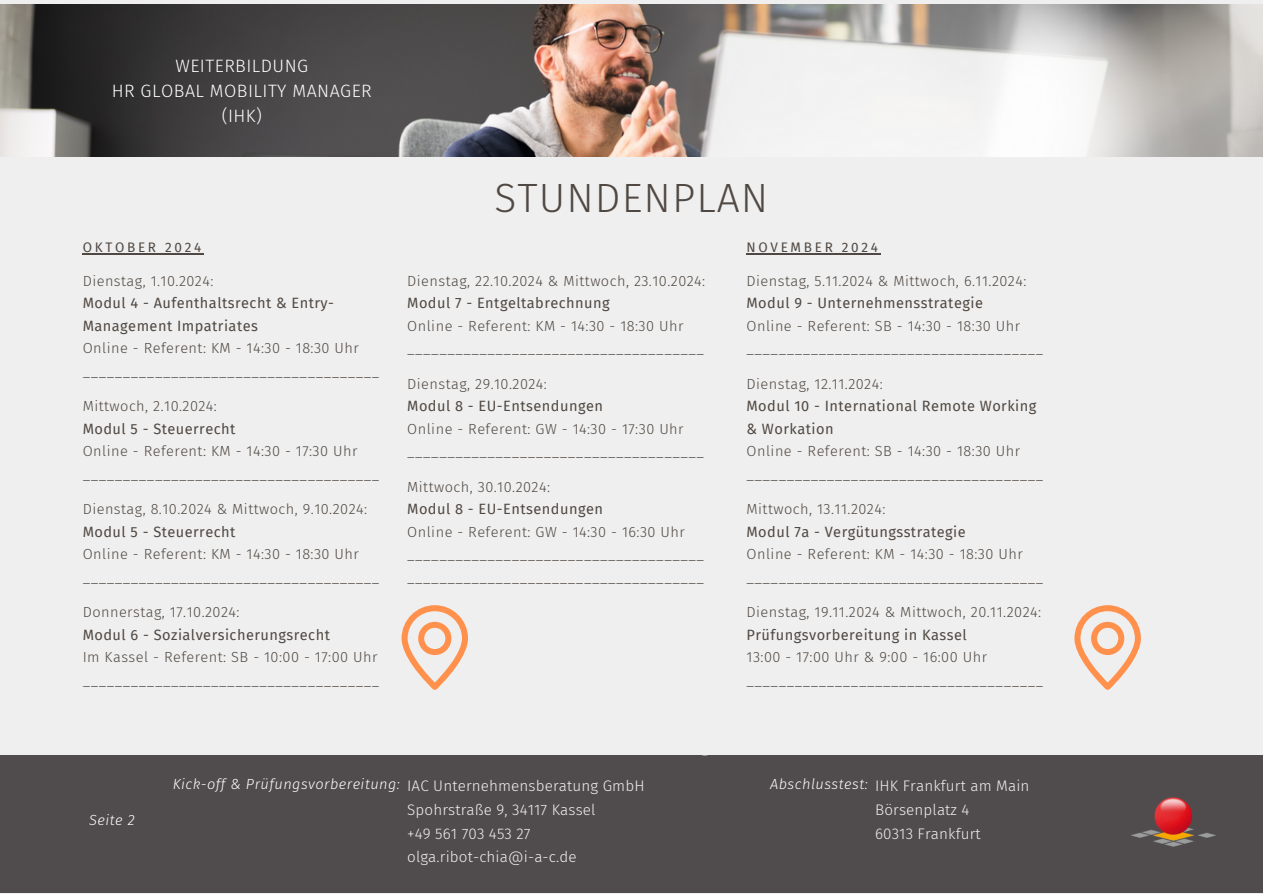
<style>
.page{position:relative;width:1263px;height:894px;background:#fff}
.page>*{position:absolute;margin:0;border:0;box-sizing:border-box;transform-origin:0 0}
.t1{font:300 40.8px "Fira Sans";letter-spacing:.025em;color:#504842}
.t2{font:300 17.85px/24.8px "Fira Sans";letter-spacing:.025em;color:#fff;text-align:center}
.t3{font:300 15.3px/23.7px "Fira Sans";letter-spacing:.01em;color:#efefef}
.t4{font:300 14.55px/22.5px "Fira Sans";letter-spacing:.03em;color:#504842}
.t5{font:italic 300 14.55px "Fira Sans";letter-spacing:.03em;color:#fff}
.t6{font:13.5px "Fira Sans";letter-spacing:.2em;color:#504842}
.s1{font-weight:400}
</style>
<div class="page">
<div style="left:0;top:0;width:1263px;height:893px;background:#efefef"></div>
<div style="left:0;top:755px;width:1263px;height:137px;background:#504c4d"></div>
<img style="left:0;top:5px;width:1263px;height:151px">
<img style="left:1131px;top:797px;width:85px;height:50px">
<svg style="left:402px;top:605px;width:66px;height:84px"></svg>
<hr style="left:83px;top:253px;width:121px;height:1px;background:#504842">
<hr style="left:746px;top:253px;width:135px;height:1px;background:#504842">
<svg style="left:1074px;top:605px;width:67px;height:84px"></svg>
<p class="t2" style="left:112px;top:54px;width:261px">WEITERBILDUNG<br>HR GLOBAL MOBILITY MANAGER (IHK)</p>
<h3 class="t6" style="left:83px;top:239px;width:120px">OKTOBER 2024</h3>
<h1 class="t4" style="left:83px;top:269px;width:298px">Dienstag, 1.10.2024:<br><span class="s1">Modul 4 - Aufenthaltsrecht &amp; Entry-Management Impatriates<br></span>Online - Referent: KM - 14:30 - 18:30 Uhr _____________________________________</h1>
<h3 class="t4" style="left:83px;top:395px;width:298px">Mittwoch, 2.10.2024:<br><span class="s1">Modul 5 - Steuerrecht<br></span>Online - Referent: KM - 14:30 - 17:30 Uhr _____________________________________</h3>
<h3 class="t4" style="left:83px;top:498px;width:298px">Dienstag, 8.10.2024 &amp; Mittwoch, 9.10.2024:<br><span class="s1">Modul 5 - Steuerrecht<br></span>Online - Referent: KM - 14:30 - 18:30 Uhr _____________________________________</h3>
<h3 class="t4" style="left:83px;top:601px;width:298px">Donnerstag, 17.10.2024:<br><span class="s1">Modul 6 - Sozialversicherungsrecht<br></span>Im Kassel - Referent: SB - 10:00 - 17:00 Uhr _____________________________________</h3>
<h3 class="t1" style="left:495px;top:173px;width:275px">STUNDENPLAN</h3>
<h3 class="t4" style="left:407px;top:269px;width:300px">Dienstag, 22.10.2024 &amp; Mittwoch, 23.10.2024:<br><span class="s1">Modul 7 - Entgeltabrechnung<br></span>Online - Referent: KM - 14:30 - 18:30 Uhr _____________________________________</h3>
<p class="t4" style="left:407px;top:372px;width:298px">Dienstag, 29.10.2024:<br><span class="s1">Modul 8 - EU-Entsendungen<br></span>Online - Referent: GW - 14:30 - 17:30 Uhr _____________________________________</p>
<h3 class="t4" style="left:407px;top:475px;width:298px">Mittwoch, 30.10.2024:<br><span class="s1">Modul 8 - EU-Entsendungen<br></span>Online - Referent: GW - 14:30 - 16:30 Uhr _____________________________________ _____________________________________</h3>
<p class="t6" style="left:746px;top:239px;width:133px">NOVEMBER 2024</p>
<h3 class="t4" style="left:746px;top:269px;width:298px">Dienstag, 5.11.2024 &amp; Mittwoch, 6.11.2024:<br><span class="s1">Modul 9 - Unternehmensstrategie<br></span>Online - Referent: SB - 14:30 - 18:30 Uhr _____________________________________</h3>
<h3 class="t4" style="left:746px;top:372px;width:298px">Dienstag, 12.11.2024:<br><span class="s1">Modul 10 - International Remote Working &amp; Workation<br></span>Online - Referent: SB - 14:30 - 18:30 Uhr _____________________________________</h3>
<h3 class="t4" style="left:746px;top:498px;width:298px">Mittwoch, 13.11.2024:<br><span class="s1">Modul 7a - Vergütungsstrategie<br></span>Online - Referent: KM - 14:30 - 18:30 Uhr _____________________________________</h3>
<h3 class="t4" style="left:746px;top:601px;width:298px">Dienstag, 19.11.2024 &amp; Mittwoch, 20.11.2024:<br><span class="s1">Prüfungsvorbereitung in Kassel<br></span>13:00 - 17:00 Uhr &amp; 9:00 - 16:00 Uhr _____________________________________</h3>
<h3 class="t5" style="left:89px;top:811px;width:47px">Seite 2</h3>
<h3 class="t5" style="left:173px;top:775px;width:229px">Kick-off &amp; Prüfungsvorbereitung:</h3>
<h3 class="t5" style="left:770px;top:775px;width:99px">Abschlusstest:</h3>
<h3 class="t3" style="left:407px;top:774px;width:239px">IAC Unternehmensberatung GmbH<br>Spohrstraße 9, 34117 Kassel<br>+49 561 703 453 27 olga.ribot-chia@i-a-c.de</h3>
<p class="t3" style="left:875px;top:774px;width:156px">IHK Frankfurt am Main<br>Börsenplatz 4<br>60313 Frankfurt</p>
</div>
